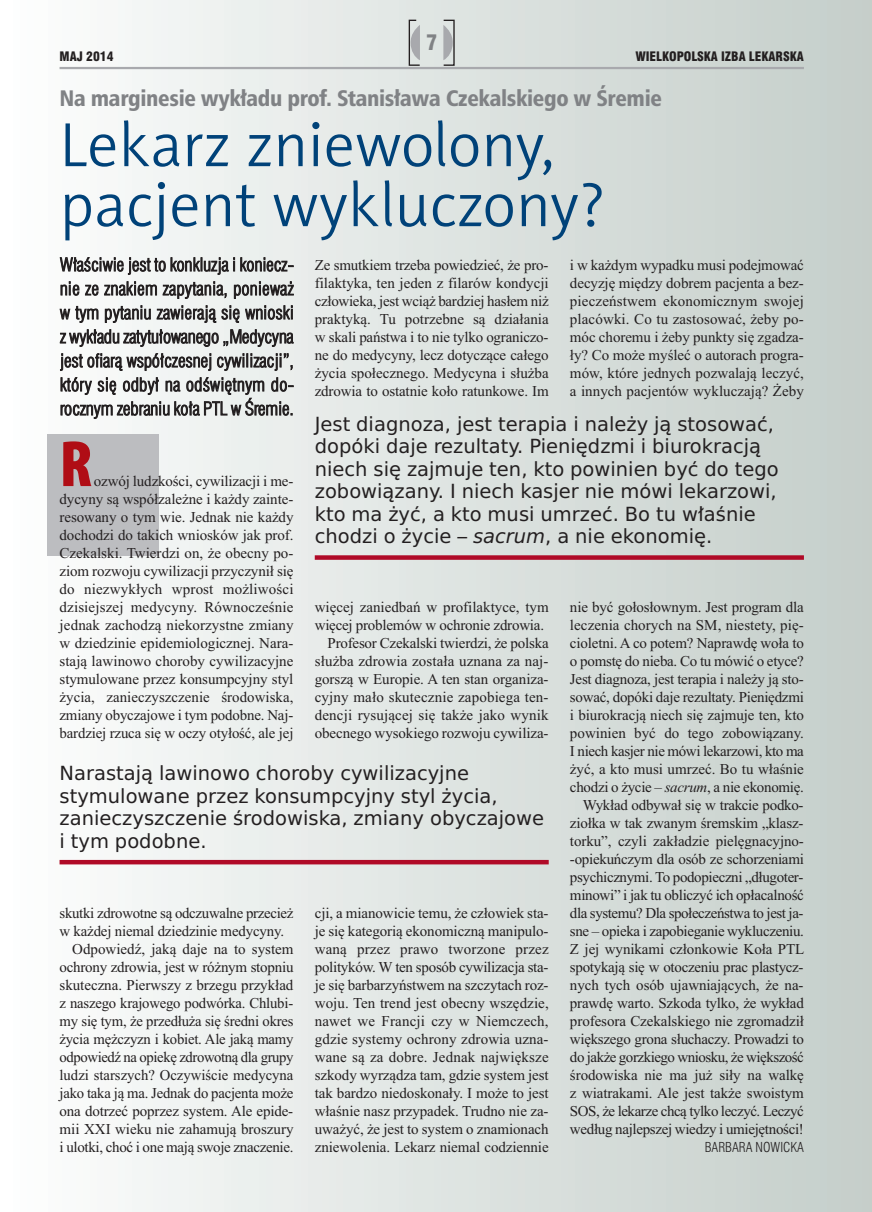
<style>
.page{position:relative;width:872px;height:1212px;background:#fff}
.page>*{position:absolute;margin:0;border:0;box-sizing:border-box;transform-origin:0 0}
.t1{font:900 condensed 66px "Myriad Pro";color:#b00d15}
.t2{font:63px/60px "Naomi Sans EFNTT Light";color:#004279}
.t3{font:22.5px "Humnst 777 Blk Cn EU";letter-spacing:-.015em;color:#808285}
.t4{font:21px "Swis 721 Blk Cn EU";color:#808285}
.t5{font:19.5px/22.5px "Prima Sans EU";color:#231f20}
.t6{font:18px/24px "Swis 721 Lt Cn EU";letter-spacing:.005em;color:#231f20;text-align:justify}
.t7{font:15px/18px "Times New Roman";letter-spacing:-.01em;color:#231f20;text-align:justify}
.t8{font:15px "Times New Roman";letter-spacing:.01em;color:#231f20}
.t9{font:13.5px "Swis 721 Lt Cn EU";color:#231f20}
.t10{font:12.75px "Swis 721 Blk Cn EU";color:#231f20}
.s1{font-style:italic}
</style>
<div class="page">
<div style="left:0;top:0;width:872px;height:1212px;background:linear-gradient(to right,#fdfefd,#c4cdc9)"></div>
<svg style="left:443px;top:25px;width:10px;height:35px"></svg>
<svg style="left:408px;top:19px;width:13px;height:48px"></svg>
<hr style="left:60px;top:67px;width:744px;height:2px;background:#a8a9ad">
<div style="left:47px;top:434px;width:112px;height:121px;background:#bcbdc0"></div>
<div style="left:315px;top:555px;width:489px;height:5px;background:#b00a27"></div>
<hr style="left:60px;top:860px;width:489px;height:4px;background:#b00a27">
<h3 class="t4" style="left:426px;top:30px;width:13px">7</h3>
<p class="t10" style="left:60px;top:48px;width:55px">MAJ 2014</p>
<p class="t10" style="left:635px;top:48px;width:170px">WIELKOPOLSKA IZBA LEKARSKA</p>
<h3 class="t3" style="left:60px;top:84px;width:604px">Na marginesie wykładu prof. Stanisława Czekalskiego w Śremie</h3>
<h2 class="t2" style="left:60px;top:115px;width:547px">Lekarz zniewolony, pacjent wykluczony?</h2>
<p class="t6" style="left:60px;top:253px;width:235px">Właściwie jest to konkluzja i koniecz&shy;nie ze znakiem zapytania, ponieważ w tym pytaniu zawierają się wnioski z wykładu zatytułowanego „Medycyna jest ofiarą współczesnej cywilizacji”, który się odbył na odświętnym do&shy;rocznym zebraniu koła PTL w Śremie.</p>
<h1 class="t1" style="left:60px;top:441px;width:34px">R</h1>
<p class="t7" style="left:570px;top:256px;width:235px">i w każdym wypadku musi podejmować decyzję między dobrem pacjenta a bez&shy;pieczeństwem ekonomicznym swojej placówki. Co tu zastosować, żeby po&shy;móc choremu i żeby punkty się zgadza&shy;ły? Co może myśleć o autorach progra&shy;mów, które jednych pozwalają leczyć, a innych pacjentów wykluczają? Żeby</p>
<p class="t7" style="left:315px;top:256px;width:235px">Ze smutkiem trzeba powiedzieć, że pro&shy;filaktyka, ten jeden z filarów kondycji człowieka, jest wciąż bardziej hasłem niż praktyką. Tu potrzebne są działania w skali państwa i to nie tylko ograniczo&shy;ne do medycyny, lecz dotyczące całego życia społecznego. Medycyna i służba zdrowia to ostatnie koło ratunkowe. Im</p>
<p class="t5" style="left:315px;top:412px;width:465px">Jest diagnoza, jest terapia i należy ją stosować, dopóki daje rezultaty. Pieniędzmi i biurokracją niech się zajmuje ten, kto powinien być do tego zobowiązany. I niech kasjer nie mówi lekarzowi, kto ma żyć, a kto musi umrzeć. Bo tu właśnie chodzi o życie – <span class="s1">sacrum</span>, a nie ekonomię.</p>
<p class="t7" style="left:60px;top:472px;width:235px;text-indent:34px">ozwój ludzkości, cywilizacji i me&shy;dycyny są współzależne i każdy zainte&shy;resowany o tym wie. Jednak nie każdy dochodzi do takich wniosków jak prof.<br>Czekalski. Twierdzi on, że obecny po&shy;ziom rozwoju cywilizacji przyczynił się do niezwykłych wprost możliwości dzisiejszej medycyny. Równocześnie jednak zachodzą niekorzystne zmiany w dziedzinie epidemiologicznej. Nara&shy;stają lawinowo choroby cywilizacyjne stymulowane przez konsumpcyjny styl życia, zanieczyszczenie środowiska, zmiany obyczajowe i tym podobne. Naj&shy;bardziej rzuca się w oczy otyłość, ale jej</p>
<p class="t7" style="left:315px;top:598px;width:235px">więcej zaniedbań w profilaktyce, tym</p>
<p class="t7" style="left:315px;top:616px;width:231px">więcej problemów w ochronie zdrowia.</p>
<p class="t7" style="left:327px;top:634px;width:223px">Profesor Czekalski twierdzi, że polska</p>
<p class="t8" style="left:315px;top:652px;width:235px">służba zdrowia została uznana za naj-</p>
<p class="t7" style="left:315px;top:670px;width:235px">gorszą w Europie. A ten stan organiza-</p>
<p class="t8" style="left:315px;top:688px;width:235px">cyjny mało skutecznie zapobiega ten-</p>
<p class="t8" style="left:315px;top:706px;width:235px">dencji rysującej się także jako wynik</p>
<p class="t7" style="left:315px;top:724px;width:235px">obecnego wysokiego rozwoju cywiliza-</p>
<p class="t7" style="left:570px;top:598px;width:236px;text-align:right">nie być gołosłownym. Jest program dla leczenia chorych na SM, niestety, pię&shy;cioletni. A co potem? Naprawdę woła to o pomstę do nieba. Co tu mówić o etyce?<br>Jest diagnoza, jest terapia i należy ją sto&shy;sować, dopóki daje rezultaty. Pieniędzmi i biurokracją niech się zajmuje ten, kto powinien być do tego zobowiązany.<br>I niech kasjer nie mówi lekarzowi, kto ma żyć, a kto musi umrzeć. Bo tu właśnie chodzi o życie – <span class="s1">sacrum</span>, a nie ekonomię.<br>Wykład odbywał się w trakcie podko&shy;ziołka w tak zwanym śremskim „klasz&shy;torku”, czyli zakładzie pielęgnacyjno--opiekuńczym dla osób ze schorzeniami psychicznymi. To podopieczni „długoter&shy;minowi” i jak tu obliczyć ich opłacalność dla systemu? Dla społeczeństwa to jest ja&shy;sne – opieka i zapobieganie wykluczeniu.<br>Z jej wynikami członkowie Koła PTL spotykają się w otoczeniu prac plastycz&shy;nych tych osób ujawniających, że na&shy;prawdę warto. Szkoda tylko, że wykład profesora Czekalskiego nie zgromadził większego grona słuchaczy. Prowadzi to do jakże gorzkiego wniosku, że większość środowiska nie ma już siły na walkę z wiatrakami. Ale jest także swoistym SOS, że lekarze chcą tylko leczyć. Leczyć według najlepszej wiedzy i umiejętności!</p>
<p class="t9" style="left:704px;top:1139px;width:101px">BARBARA NOWICKA</p>
<h3 class="t5" style="left:60px;top:761px;width:486px">Narastają lawinowo choroby cywilizacyjne stymulowane przez konsumpcyjny styl życia, zanieczyszczenie środowiska, zmiany obyczajowe i tym podobne.</h3>
<p class="t7" style="left:315px;top:904px;width:235px">cji, a mianowicie temu, że człowiek sta&shy;je się kategorią ekonomiczną manipulo&shy;waną przez prawo tworzone przez polityków. W ten sposób cywilizacja sta&shy;je się barbarzyństwem na szczytach roz&shy;woju. Ten trend jest obecny wszędzie, nawet we Francji czy w Niemczech, gdzie systemy ochrony zdrowia uzna&shy;wane są za dobre. Jednak największe szkody wyrządza tam, gdzie system jest tak bardzo niedoskonały. I może to jest właśnie nasz przypadek. Trudno nie za&shy;uważyć, że jest to system o znamionach zniewolenia. Lekarz niemal codziennie</p>
<p class="t7" style="left:60px;top:904px;width:235px">skutki zdrowotne są odczuwalne przecież</p>
<p class="t7" style="left:60px;top:922px;width:226px">w każdej niemal dziedzinie medycyny.</p>
<p class="t7" style="left:72px;top:940px;width:223px">Odpowiedź, jaką daje na to system</p>
<p class="t7" style="left:60px;top:958px;width:235px">ochrony zdrowia, jest w różnym stopniu</p>
<p class="t7" style="left:60px;top:976px;width:235px">skuteczna. Pierwszy z brzegu przykład</p>
<p class="t7" style="left:60px;top:994px;width:235px">z naszego krajowego podwórka. Chlubi-</p>
<p class="t7" style="left:60px;top:1012px;width:235px">my się tym, że przedłuża się średni okres</p>
<p class="t7" style="left:60px;top:1030px;width:235px">życia mężczyzn i kobiet. Ale jaką mamy</p>
<p class="t7" style="left:60px;top:1048px;width:235px">odpowiedź na opiekę zdrowotną dla grupy</p>
<p class="t7" style="left:60px;top:1066px;width:235px">ludzi starszych? Oczywiście medycyna</p>
<p class="t7" style="left:60px;top:1084px;width:235px">jako taka ją ma. Jednak do pacjenta może</p>
<p class="t7" style="left:60px;top:1102px;width:235px">ona dotrzeć poprzez system. Ale epide-</p>
<p class="t7" style="left:60px;top:1120px;width:235px">mii XXI wieku nie zahamują broszury</p>
<p class="t7" style="left:60px;top:1138px;width:235px">i ulotki, choć i one mają swoje znaczenie.</p>
</div>
